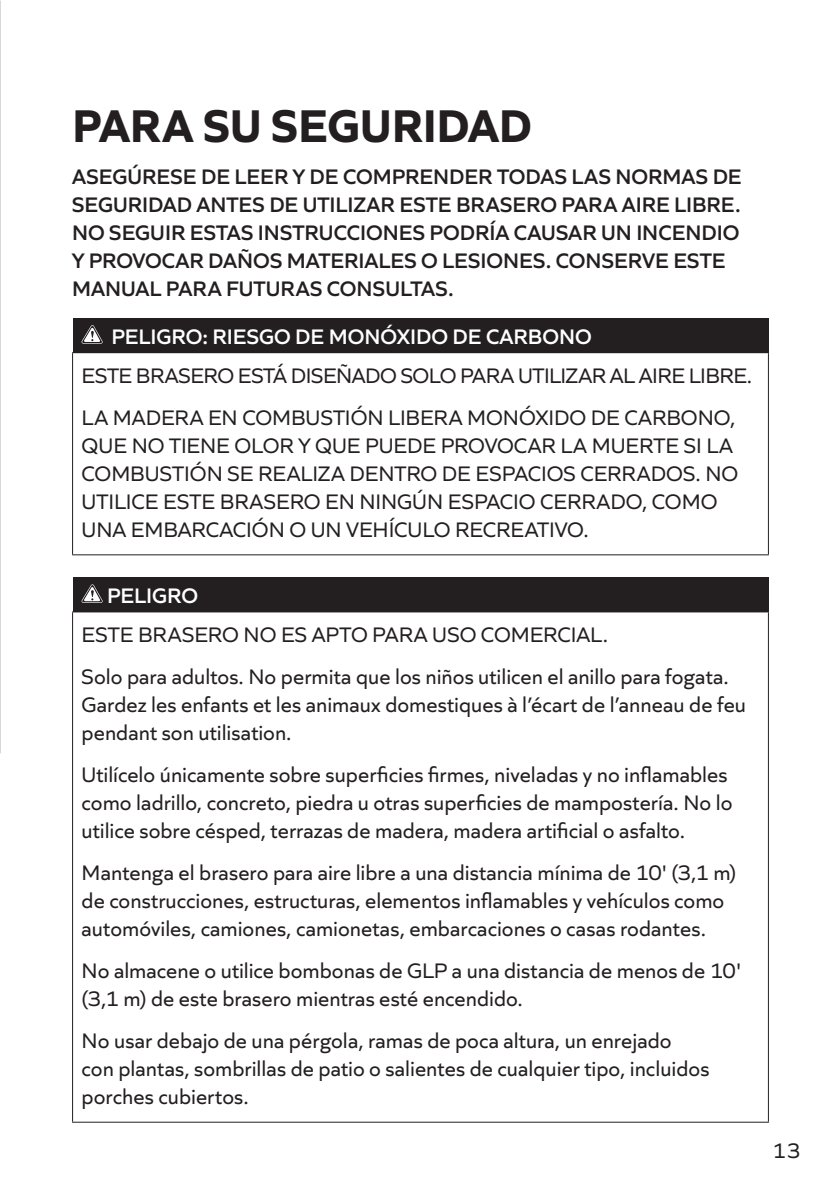
<style>
.page{position:relative;width:840px;height:1191px;background:#fff}
.page>*{position:absolute;margin:0;border:0;box-sizing:border-box;transform-origin:0 0}
.t1{font:700 48px "Quiet Sans";letter-spacing:-.005em;color:#231f20}
.t2{font:22px/28px "Quiet Sans";color:#231f20}
.t3{font:600 22px/28px "Quiet Sans";color:#231f20}
.t4{font:600 22px "Quiet Sans";color:#fff}
</style>
<div class="page">
<div style="left:72px;top:318px;width:696px;height:35px;background:#231f20"></div>
<hr style="left:72px;top:353px;width:1px;height:201px;background:#231f20">
<hr style="left:767px;top:353px;width:1px;height:201px;background:#231f20">
<hr style="left:72px;top:554px;width:696px;height:1px;background:#231f20">
<svg style="left:81px;top:325px;width:22px;height:19px"></svg>
<div style="left:72px;top:577px;width:696px;height:35px;background:#231f20"></div>
<hr style="left:72px;top:612px;width:1px;height:509px;background:#231f20">
<hr style="left:767px;top:612px;width:1px;height:509px;background:#231f20">
<hr style="left:72px;top:1121px;width:696px;height:1px;background:#231f20">
<svg style="left:81px;top:584px;width:22px;height:19px"></svg>
<h1 class="t1" style="left:72px;top:88px;width:461px">PARA SU SEGURIDAD</h1>
<p class="t3" style="left:72px;top:161px;width:670px">ASEGÚRESE DE LEER Y DE COMPRENDER TODAS LAS NORMAS DE SEGURIDAD ANTES DE UTILIZAR ESTE BRASERO PARA AIRE LIBRE.<br>NO SEGUIR ESTAS INSTRUCCIONES PODRÍA CAUSAR UN INCENDIO Y PROVOCAR DAÑOS MATERIALES O LESIONES. CONSERVE ESTE MANUAL PARA FUTURAS CONSULTAS.</p>
<p class="t4" style="left:111px;top:320px;width:481px">PELIGRO: RIESGO DE MONÓXIDO DE CARBONO</p>
<p class="t2" style="left:81px;top:353px;width:671px;line-height:42px">ESTE BRASERO ESTÁ DISEÑADO SOLO PARA UTILIZAR AL AIRE LIBRE.<br>LA MADERA EN COMBUSTIÓN LIBERA MONÓXIDO DE CARBONO,</p>
<p class="t2" style="left:81px;top:430px;width:657px">QUE NO TIENE OLOR Y QUE PUEDE PROVOCAR LA MUERTE SI LA COMBUSTIÓN SE REALIZA DENTRO DE ESPACIOS CERRADOS. NO UTILICE ESTE BRASERO EN NINGÚN ESPACIO CERRADO, COMO UNA EMBARCACIÓN O UN VEHÍCULO RECREATIVO.</p>
<p class="t4" style="left:107px;top:579px;width:92px">PELIGRO</p>
<p class="t2" style="left:81px;top:612px;width:648px;line-height:42px">ESTE BRASERO NO ES APTO PARA USO COMERCIAL.<br>Solo para adultos. No permita que los niños utilicen el anillo para fogata.</p>
<p class="t2" style="left:81px;top:689px;width:665px">Gardez les enfants et les animaux domestiques à l’écart de l’anneau de feu pendant son utilisation.</p>
<p class="t2" style="left:81px;top:759px;width:652px">Utilícelo únicamente sobre superficies firmes, niveladas y no inflamables como ladrillo, concreto, piedra u otras superficies de mampostería. No lo utilice sobre césped, terrazas de madera, madera artificial o asfalto.</p>
<p class="t2" style="left:81px;top:857px;width:656px">Mantenga el brasero para aire libre a una distancia mínima de 10' (3,1 m) de construcciones, estructuras, elementos inflamables y vehículos como automóviles, camiones, camionetas, embarcaciones o casas rodantes.</p>
<p class="t2" style="left:81px;top:955px;width:660px">No almacene o utilice bombonas de GLP a una distancia de menos de 10' (3,1 m) de este brasero mientras esté encendido.</p>
<p class="t2" style="left:81px;top:1025px;width:629px">No usar debajo de una pérgola, ramas de poca altura, un enrejado<br>con plantas, sombrillas de patio o salientes de cualquier tipo, incluidos porches cubiertos.</p>
<p class="t2" style="left:772px;top:1135px;width:30px">13</p>
</div>
